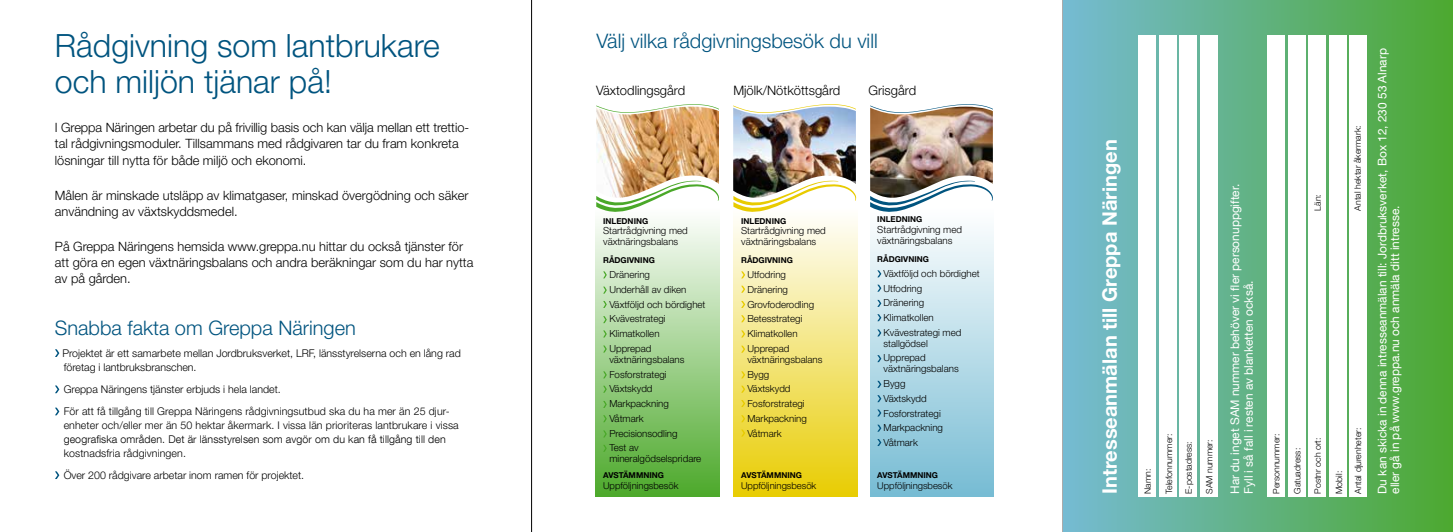
<style>
.page{position:relative;width:1453px;height:532px;background:#fff}
.page>*{position:absolute;margin:0;border:0;box-sizing:border-box;transform-origin:0 0}
.t1{font:32px/36.5px "Helvetica Neue LT Com Lt 2";color:#00547f}
.t2{font:20px "Helvetica Neue LT Com Lt 2";color:#00547f}
.t3{font:700 20px "Helvetica Neue LT Com";color:#fff}
.t4{font:13px "Helvetica Neue LT Com Lt 2";color:#000}
.t5{font:12.88px/16.2px "Helvetica Neue LT Com Lt 2";color:#000}
.t6{font:11.88px/13.8px "Helvetica Neue LT Com";color:#fff}
.t7{font:10.62px/14.2px "Helvetica Neue LT Com Lt 2";color:#000}
.t8{font:300 10.62px "Helvetica Neue LT Com";letter-spacing:.01em;color:#000}
.t9{font:9.75px/14.8px "Helvetica Neue LT Com Lt 2";color:#000}
.t10{font:9.5px "Helvetica Neue LT Com Lt 2";color:#000}
.t11{font:8.75px/19.1px "Helvetica Neue LT Com Lt 2";color:#000}
.t12{font:700 8.12px "Helvetica Neue LT Com";color:#000}
</style>
<div class="page">
<div style="left:1063px;top:0;width:390px;height:531px;background:linear-gradient(to right,#77bcd5,#50aa33)"></div>
<div style="left:1267px;top:35px;width:18px;height:461px;background:#fff"></div>
<div style="left:1288px;top:35px;width:17px;height:461px;background:#fff"></div>
<div style="left:1308px;top:35px;width:18px;height:461px;background:#fff"></div>
<div style="left:1329px;top:35px;width:17px;height:461px;background:#fff"></div>
<div style="left:1349px;top:35px;width:18px;height:461px;background:#fff"></div>
<div style="left:1138px;top:35px;width:18px;height:461px;background:#fff"></div>
<div style="left:1159px;top:35px;width:17px;height:461px;background:#fff"></div>
<div style="left:1179px;top:35px;width:18px;height:461px;background:#fff"></div>
<div style="left:1200px;top:35px;width:18px;height:461px;background:#fff"></div>
<hr style="left:531px;top:0;width:1px;height:531px;background:#000">
<div style="left:870px;top:206px;width:123px;height:290px;background:linear-gradient(to bottom,#fff,#77bcd4)"></div>
<div style="left:734px;top:206px;width:123px;height:290px;background:linear-gradient(to bottom,#fff,#e8cd04)"></div>
<div style="left:595px;top:206px;width:124px;height:290px;background:linear-gradient(to bottom,#fff,#4da92c)"></div>
<svg style="left:596px;top:199px;width:123px;height:14px"></svg>
<svg style="left:596px;top:104px;width:118px;height:3px"></svg>
<svg style="left:741px;top:271px;width:4px;height:7px"></svg>
<svg style="left:741px;top:285px;width:4px;height:7px"></svg>
<svg style="left:741px;top:301px;width:4px;height:7px"></svg>
<svg style="left:741px;top:315px;width:4px;height:7px"></svg>
<svg style="left:741px;top:330px;width:4px;height:7px"></svg>
<svg style="left:741px;top:345px;width:4px;height:7px"></svg>
<svg style="left:741px;top:371px;width:4px;height:7px"></svg>
<svg style="left:741px;top:385px;width:4px;height:7px"></svg>
<svg style="left:741px;top:400px;width:4px;height:7px"></svg>
<svg style="left:741px;top:415px;width:4px;height:7px"></svg>
<svg style="left:741px;top:429px;width:4px;height:7px"></svg>
<svg style="left:733px;top:199px;width:123px;height:14px"></svg>
<svg style="left:733px;top:104px;width:118px;height:3px"></svg>
<svg style="left:870px;top:198px;width:123px;height:14px"></svg>
<svg style="left:870px;top:104px;width:118px;height:3px"></svg>
<img style="left:870px;top:107px;width:123px;height:91px">
<svg style="left:877px;top:270px;width:4px;height:7px"></svg>
<svg style="left:877px;top:284px;width:4px;height:7px"></svg>
<svg style="left:877px;top:300px;width:4px;height:7px"></svg>
<svg style="left:877px;top:314px;width:4px;height:7px"></svg>
<svg style="left:877px;top:329px;width:4px;height:7px"></svg>
<svg style="left:877px;top:355px;width:4px;height:7px"></svg>
<svg style="left:877px;top:380px;width:4px;height:7px"></svg>
<svg style="left:877px;top:395px;width:4px;height:7px"></svg>
<svg style="left:877px;top:409px;width:4px;height:7px"></svg>
<svg style="left:877px;top:424px;width:4px;height:7px"></svg>
<svg style="left:877px;top:439px;width:4px;height:7px"></svg>
<img style="left:733px;top:107px;width:123px;height:92px">
<img style="left:596px;top:107px;width:123px;height:92px">
<svg style="left:55px;top:349px;width:4px;height:8px"></svg>
<svg style="left:55px;top:385px;width:4px;height:8px"></svg>
<svg style="left:55px;top:407px;width:4px;height:8px"></svg>
<svg style="left:55px;top:471px;width:4px;height:8px"></svg>
<svg style="left:603px;top:271px;width:4px;height:7px"></svg>
<svg style="left:603px;top:286px;width:4px;height:7px"></svg>
<svg style="left:603px;top:301px;width:4px;height:7px"></svg>
<svg style="left:603px;top:316px;width:4px;height:7px"></svg>
<svg style="left:603px;top:330px;width:4px;height:7px"></svg>
<svg style="left:603px;top:345px;width:4px;height:7px"></svg>
<svg style="left:603px;top:371px;width:4px;height:7px"></svg>
<svg style="left:603px;top:385px;width:4px;height:7px"></svg>
<svg style="left:603px;top:401px;width:4px;height:7px"></svg>
<svg style="left:603px;top:415px;width:4px;height:7px"></svg>
<svg style="left:603px;top:430px;width:4px;height:7px"></svg>
<svg style="left:603px;top:444px;width:4px;height:7px"></svg>
<h1 class="t1" style="left:55px;top:26px;width:386px">Rådgivning som lantbrukare och miljön tjänar på!</h1>
<h3 class="t5" style="left:55px;top:119px;width:416px">I Greppa Näringen arbetar du på frivillig basis och kan välja mellan ett trettio&shy;tal rådgivningsmoduler. Tillsammans med rådgivaren tar du fram konkreta lösningar till nytta för både miljö och ekonomi.</h3>
<h3 class="t5" style="left:55px;top:186px;width:415px">Målen är minskade utsläpp av klimatgaser, minskad övergödning och säker användning av växtskyddsmedel.</h3>
<h3 class="t5" style="left:55px;top:238px;width:420px">På Greppa Näringens hemsida www.greppa.nu hittar du också tjänster för att göra en egen växtnäringsbalans och andra beräkningar som du har nytta av på gården.</h3>
<h2 class="t2" style="left:55px;top:316px;width:302px">Snabba fakta om Greppa Näringen</h2>
<p class="t7" style="left:62px;top:345px;width:400px">Projektet är ett samarbete mellan Jordbruksverket, LRF, länsstyrelserna och en lång rad företag i lantbruksbranschen.</p>
<p class="t7" style="left:64px;top:378px;width:386px;line-height:21.8px">Greppa Näringens tjänster erbjuds i hela landet.<br>För att få tillgång till Greppa Näringens rådgivningsutbud ska du ha mer än 25 djur-</p>
<p class="t7" style="left:64px;top:417px;width:397px">enheter och/eller mer än 50 hektar åkermark. I vissa län prioriteras lantbrukare i vissa</p>
<p class="t8" style="left:64px;top:432px;width:384px">geografiska områden. Det är länsstyrelsen som avgör om du kan få tillgång till den</p>
<p class="t7" style="left:64px;top:442px;width:242px;line-height:21.9px">kostnadsfria rådgivningen.<br>Över 200 rådgivare arbetar inom ramen för projektet.</p>
<h2 class="t2" style="left:596px;top:29px;width:283px">Välj vilka rådgivningsbesök du vill</h2>
<h3 class="t4" style="left:596px;top:83px;width:91px">Växtodlingsgård</h3>
<h3 class="t4" style="left:733px;top:83px;width:108px">Mjölk/Nötköttsgård</h3>
<h3 class="t4" style="left:868px;top:83px;width:49px">Grisgård</h3>
<p class="t12" style="left:603px;top:215px;width:47px">INLEDNING</p>
<p class="t9" style="left:603px;top:225px;width:86px;line-height:10.8px">Startrådgivning med växtnäringsbalans</p>
<p class="t12" style="left:603px;top:255px;width:53px">RÅDGIVNING</p>
<p class="t9" style="left:609px;top:267px;width:98px">Dränering<br>Underhåll av diken<br>Växtföljd och bördighet<br>Kvävestrategi<br>Klimatkollen<br>Upprepad</p>
<p class="t9" style="left:609px;top:351px;width:77px">växtnäringsbalans<br>Fosforstrategi<br>Växtskydd<br>Markpackning<br>Våtmark<br>Precisionsodling<br>Test av</p>
<p class="t9" style="left:609px;top:451px;width:93px">mineralgödselspridare</p>
<p class="t12" style="left:603px;top:469px;width:62px">AVSTÄMMNING</p>
<p class="t10" style="left:603px;top:479px;width:77px">Uppföljningsbesök</p>
<p class="t12" style="left:741px;top:215px;width:47px">INLEDNING</p>
<p class="t9" style="left:741px;top:225px;width:86px;line-height:10.8px">Startrådgivning med växtnäringsbalans</p>
<p class="t12" style="left:741px;top:255px;width:53px">RÅDGIVNING</p>
<p class="t9" style="left:747px;top:267px;width:68px">Utfodring<br>Dränering<br>Grovfoderodling<br>Betesstrategi<br>Klimatkollen<br>Upprepad</p>
<p class="t9" style="left:747px;top:351px;width:77px">växtnäringsbalans<br>Bygg<br>Växtskydd<br>Fosforstrategi<br>Markpackning<br>Våtmark</p>
<p class="t12" style="left:741px;top:469px;width:62px">AVSTÄMMNING</p>
<p class="t10" style="left:741px;top:479px;width:77px">Uppföljningsbesök</p>
<p class="t12" style="left:877px;top:214px;width:47px">INLEDNING</p>
<p class="t9" style="left:877px;top:224px;width:86px;line-height:10.8px">Startrådgivning med växtnäringsbalans</p>
<p class="t12" style="left:877px;top:254px;width:53px">RÅDGIVNING</p>
<p class="t9" style="left:883px;top:266px;width:98px">Växtföljd och bördighet<br>Utfodring<br>Dränering<br>Klimatkollen<br>Kvävestrategi med</p>
<p class="t9" style="left:883px;top:335px;width:46px">stallgödsel<br>Upprepad</p>
<p class="t9" style="left:883px;top:361px;width:77px">växtnäringsbalans<br>Bygg<br>Växtskydd<br>Fosforstrategi<br>Markpackning<br>Våtmark</p>
<p class="t12" style="left:877px;top:469px;width:62px">AVSTÄMMNING</p>
<p class="t10" style="left:877px;top:479px;width:77px">Uppföljningsbesök</p>
<h2 class="t3" style="left:1097px;top:493px;width:355px;rotate:-90deg">Intresseanmälan till Greppa Näringen</h2>
<p class="t11" style="left:1138px;top:493px;width:27px;rotate:-90deg">Namn:</p>
<p class="t6" style="left:1228px;top:493px;width:311px;rotate:-90deg">Har du inget SAM nummer behöver vi fler personuppgifter.<br>Fyll i så fall i resten av blanketten också.</p>
<p class="t11" style="left:1159px;top:493px;width:62px;rotate:-90deg">Telefonnummer:</p>
<p class="t11" style="left:1179px;top:493px;width:54px;rotate:-90deg">E-postadress:</p>
<p class="t11" style="left:1266px;top:493px;width:62px;rotate:-90deg">Personnummer:</p>
<p class="t11" style="left:1199px;top:493px;width:56px;rotate:-90deg">SAM nummer:</p>
<p class="t11" style="left:1308px;top:210px;width:18px;rotate:-90deg">Län:</p>
<p class="t11" style="left:1348px;top:210px;width:86px;rotate:-90deg">Antal hektar åkermark:</p>
<p class="t11" style="left:1287px;top:493px;width:47px;rotate:-90deg">Gatuadress:</p>
<p class="t11" style="left:1308px;top:493px;width:58px;rotate:-90deg">Postnr och ort:</p>
<p class="t11" style="left:1329px;top:493px;width:68px;rotate:-90deg">Mobil:<br>Antal djurenheter:</p>
<p class="t6" style="left:1376px;top:493px;width:447px;line-height:12.5px;rotate:-90deg">Du kan skicka in denna intresseanmälan till: Jordbruksverket, Box 12, 230 53 Alnarp eller gå in på www.greppa.nu och anmäla ditt intresse.</p>
</div>
